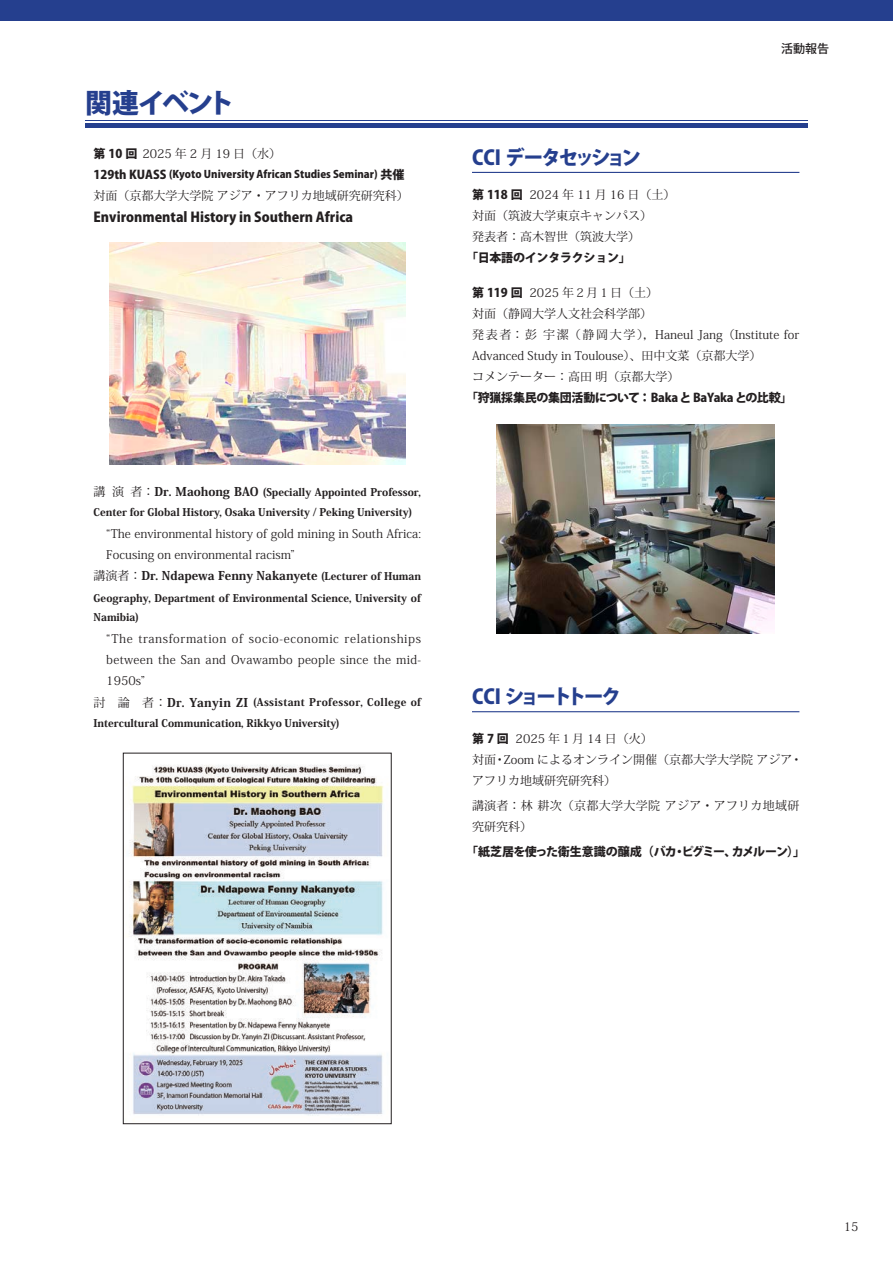
<style>
.page{position:relative;width:893px;height:1263px;background:#fff}
.page>*{position:absolute;margin:0;border:0;box-sizing:border-box;transform-origin:0 0}
.t1{font:800 27px "Koz Go Pr 6 N";letter-spacing:-.09em;color:#253f8e}
.t2{font:800 20.25px "Koz Go Pro";letter-spacing:-.12em;color:#253f8e}
.t3{font:800 13.5px "Koz Go Pro";color:#231f20}
.t4{font:12px/21px "Koz Min Pr 6 N";color:#231f20}
.t5{font:800 12px "Koz Go Pro";letter-spacing:-.02em;color:#231f20}
.t6{font:800 12px "Koz Min Pr 6 N";color:#231f20}
.t7{font:12px/21px "Koz Min Pr 6 N";letter-spacing:.025em;color:#231f20}
.t8{font:800 12px "Koz Go Pro";letter-spacing:-.05em;color:#231f20}
.t9{font:500 12px "Koz Go Pro";color:#231f20}
.t10{font:800 10.5px/20.2px "Koz Min Pr 6 N";color:#231f20}
.t11{font:800 10.5px "Koz Go Pro";color:#231f20}
.s1{font-family:"Koz Go Pro";font-weight:800}
.s2{font-size:12px}
.s3{font-weight:400;font-size:12px}
.s4{font-weight:400}
.s5{font-size:10.5px}
</style>
<div class="page">
<div style="left:0;top:0;width:893px;height:21px;background:#253f8e"></div>
<hr style="left:85px;top:120px;width:723px;height:1px;background:#253f8e">
<hr style="left:85px;top:123px;width:723px;height:4px;background:#253f8e">
<hr style="left:472px;top:172px;width:327px;height:1px;background:#253f8e">
<hr style="left:472px;top:711px;width:327px;height:1px;background:#253f8e">
<img style="left:129px;top:764px;width:255px;height:352px">
<div style="left:123px;top:753px;width:268px;height:371px;border:1px solid #231f20"></div>
<img style="left:496px;top:425px;width:279px;height:208px">
<img style="left:109px;top:242px;width:296px;height:222px">
<h1 class="t1" style="left:85px;top:88px;width:151px">関連イベント</h1>
<p class="t4" style="left:94px;top:143px;width:189px"><span class="s1">第 10 回</span> 2025 年 2 月 19 日（水）</p>
<p class="t11" style="left:94px;top:168px;width:313px"><span class="s2">129th KUASS</span> (Kyoto University African Studies Seminar) <span class="s2">共催</span></p>
<p class="t4" style="left:94px;top:185px;width:317px">対面（京都大学大学院 アジア・アフリカ地域研究研究科）</p>
<p class="t3" style="left:94px;top:208px;width:261px">Environmental History in Southern Africa</p>
<p class="t10" style="left:94px;top:482px;width:329px"><span class="s3">講演者：</span><span class="s2">Dr. Maohong BAO</span> (Specially Appointed Professor,<br>Center for Global History, Osaka University / Peking University)</p>
<p class="t4" style="left:106px;top:524px;width:316px">“The environmental history of gold mining in South Africa:</p>
<p class="t4" style="left:106px;top:545px;width:190px">Focusing on environmental racism”</p>
<p class="t6" style="left:94px;top:569px;width:329px"><span class="s4">講演者：</span>Dr. Ndapewa Fenny Nakanyete <span class="s5">(Lecturer of Human</span></p>
<p class="t10" style="left:94px;top:588px;width:329px;line-height:19.5px">Geography, Department of Environmental Science, University of<br>Namibia)</p>
<p class="t4" style="left:106px;top:629px;width:316px;text-align:justify">“The transformation of socio-economic relationships between the San and Ovawambo people since the mid-1950s”</p>
<p class="t10" style="left:94px;top:692px;width:329px;line-height:21px"><span class="s3">討 論 者：</span><span class="s2">Dr. Yanyin ZI</span> (Assistant Professor, College of<br>Intercultural Communication, Rikkyo University)</p>
<p class="t9" style="left:781px;top:41px;width:49px">活動報告</p>
<h2 class="t2" style="left:472px;top:144px;width:170px">CCI データセッション</h2>
<p class="t4" style="left:472px;top:184px;width:205px"><span class="s1">第 118 回</span> 2024 年 11 月 16 日（土）対面（筑波大学東京キャンパス）<br>発表者：高木智世（筑波大学）</p>
<p class="t5" style="left:466px;top:250px;width:166px">「日本語のインタラクション」</p>
<p class="t4" style="left:472px;top:283px;width:329px"><span class="s1">第 119 回</span> 2025 年２月１日（土）<br>対面（静岡大学人文社会科学部）<br>発表者：彭 宇潔（静岡大学），Haneul Jang（Institute for<br>Advanced Study in Toulouse）、田中文菜（京都大学）<br>コメンテーター：高田 明（京都大学）</p>
<p class="t5" style="left:466px;top:390px;width:327px">「狩猟採集民の集団活動について：Baka と BaYaka との比較」</p>
<h2 class="t2" style="left:472px;top:684px;width:150px">CCI ショートトーク</h2>
<p class="t4" style="left:472px;top:728px;width:332px"><span class="s1">第7回</span> 2025 年１月 14 日（火）<br>対面・Zoom によるオンライン開催（京都大学大学院 アジア・アフリカ地域研究研究科）</p>
<p class="t7" style="left:472px;top:795px;width:329px">講演者：林 耕次（京都大学大学院 アジア・アフリカ地域研究研究科）</p>
<p class="t8" style="left:466px;top:844px;width:340px">「紙芝居を使った衛生意識の醸成（バカ・ピグミー、カメルーン）」</p>
<p class="t4" style="left:844px;top:1216px;width:16px">15</p>
</div>
